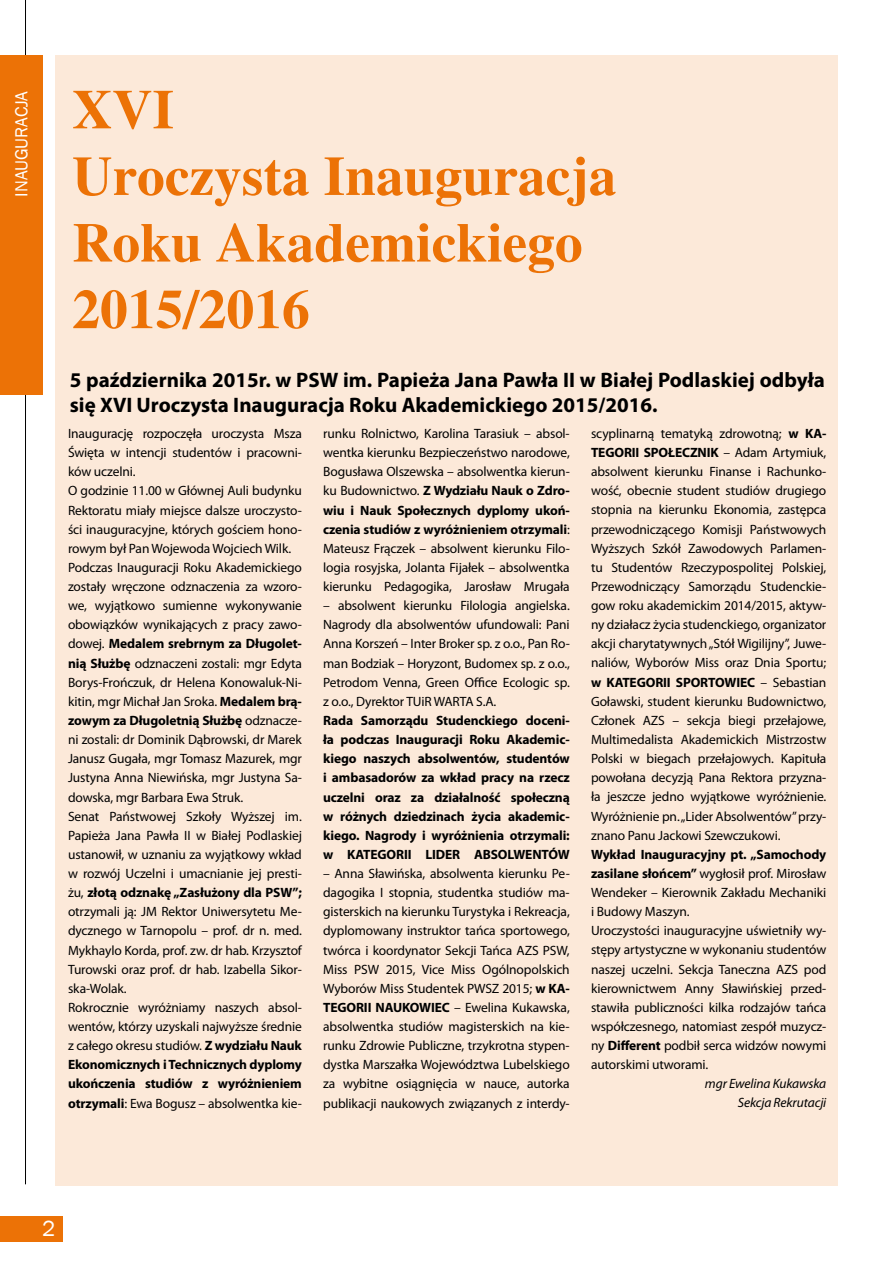
<style>
.page{position:relative;width:893px;height:1263px;background:#fff}
.page>*{position:absolute;margin:0;border:0;box-sizing:border-box;transform-origin:0 0}
.t1{font:700 55.5px/66.6px "Times";color:#ec7206}
.t2{font:22.5px "Franklin Gothic";color:#fff}
.t3{font:700 21px/25.2px "Myriad Pro";color:#000}
.t4{font:18px "Franklin Gothic";color:#fff}
.t5{font:13.5px/19.2px "Myriad Pro";letter-spacing:-.01em;color:#000;text-align:justify}
.t6{font:700 13.5px/19.2px "Myriad Pro";letter-spacing:-.01em;color:#000;text-align:justify}
.t7{font:italic 13.5px/19.2px "Myriad Pro";letter-spacing:-.01em;color:#000;text-align:right}
.s1{font-weight:700}
</style>
<div class="page">
<hr style="left:25px;top:0;width:1px;height:55px;background:#000">
<hr style="left:25px;top:395px;width:1px;height:789px;background:#000">
<div style="left:0;top:1216px;width:63px;height:26px;background:#ec7206"></div>
<div style="left:0;top:55px;width:43px;height:340px;background:#ec7206"></div>
<div style="left:55px;top:55px;width:783px;height:1130px;background:#fce9d9"></div>
<h3 class="t4" style="left:10px;top:197px;width:107px;rotate:-90deg">INAUGURACJA</h3>
<h1 class="t1" style="left:72px;top:77px;width:546px">XVI<br>Uroczysta Inauguracja<br>Roku Akademickiego<br>2015/2016</h1>
<h3 class="t3" style="left:70px;top:366px;width:757px">5 października 2015r. w PSW im. Papieża Jana Pawła II w Białej Podlaskiej odbyła się XVI Uroczysta Inauguracja Roku Akademickiego 2015/2016.</h3>
<p class="t5" style="left:323px;top:424px;width:248px">runku Rolnictwo, Karolina Tarasiuk – absol&shy;wentka kierunku Bezpieczeństwo narodowe, Bogusława Olszewska – absolwentka kierun&shy;ku Budownictwo. <span class="s1">Z Wydziału Nauk o Zdro&shy;wiu i Nauk Społecznych dyplomy ukoń&shy;czenia studiów z wyróżnieniem otrzymali</span>:<br>Mateusz Frączek – absolwent kierunku Filo&shy;logia rosyjska, Jolanta Fijałek – absolwentka kierunku Pedagogika, Jarosław Mrugała</p>
<p class="t5" style="left:323px;top:596px;width:248px">– absolwent kierunku Filologia angielska.<br>Nagrody dla absolwentów ufundowali: Pani Anna Korszeń – Inter Broker sp. z o.o., Pan Ro&shy;man Bodziak – Horyzont, Budomex sp. z o.o., Petrodom Venna, Green Office Ecologic sp. z o.o., Dyrektor TUiR WARTA S.A.</p>
<p class="t6" style="left:323px;top:710px;width:248px">Rada Samorządu Studenckiego doceni&shy;ła podczas Inauguracji Roku Akademic&shy;kiego naszych absolwentów, studentów i ambasadorów za wkład pracy na rzecz uczelni oraz za działalność społeczną w różnych dziedzinach życia akademic&shy;kiego. Nagrody i wyróżnienia otrzymali: w KATEGORII LIDER ABSOLWENTÓW</p>
<p class="t5" style="left:323px;top:864px;width:248px">– Anna Sławińska, absolwenta kierunku Pe&shy;dagogika I stopnia, studentka studiów ma&shy;gisterskich na kierunku Turystyka i Rekreacja, dyplomowany instruktor tańca sportowego, twórca i koordynator Sekcji Tańca AZS PSW, Miss PSW 2015, Vice Miss Ogólnopolskich Wyborów Miss Studentek PWSZ 2015; <span class="s1">w KA-TEGORII NAUKOWIEC</span> – Ewelina Kukawska, absolwentka studiów magisterskich na kie&shy;runku Zdrowie Publiczne, trzykrotna stypen&shy;dystka Marszałka Województwa Lubelskiego za wybitne osiągnięcia w nauce, autorka publikacji naukowych związanych z interdy-</p>
<p class="t5" style="left:591px;top:423px;width:237px">scyplinarną tematyką zdrowotną; <span class="s1">w KA-TEGORII SPOŁECZNIK</span> – Adam Artymiuk, absolwent kierunku Finanse i Rachunko&shy;wość, obecnie student studiów drugiego stopnia na kierunku Ekonomia, zastępca przewodniczącego Komisji Państwowych Wyższych Szkół Zawodowych Parlamen&shy;tu Studentów Rzeczypospolitej Polskiej, Przewodniczący Samorządu Studenckie&shy;gow roku akademickim 2014/2015, aktyw&shy;ny działacz życia studenckiego, organizator akcji charytatywnych „Stół Wigilijny”, Juwe&shy;naliów, Wyborów Miss oraz Dnia Sportu; <span class="s1">w KATEGORII SPORTOWIEC</span> – Sebastian Goławski, student kierunku Budownictwo, Członek AZS – sekcja biegi przełajowe, Multimedalista Akademickich Mistrzostw Polski w biegach przełajowych. Kapituła powołana decyzją Pana Rektora przyzna&shy;ła jeszcze jedno wyjątkowe wyróżnienie.<br>Wyróżnienie pn. „Lider Absolwentów” przy&shy;znano Panu Jackowi Szewczukowi.</p>
<p class="t5" style="left:591px;top:844px;width:237px;text-align:left"><span class="s1">Wykład Inauguracyjny pt. „Samochody zasilane słońcem”</span> wygłosił prof. Mirosław Wendeker – Kierownik Zakładu Mechaniki i Budowy Maszyn.<br>Uroczystości inauguracyjne uświetniły wy&shy;stępy artystyczne w wykonaniu studentów naszej uczelni. Sekcja Taneczna AZS pod kierownictwem Anny Sławińskiej przed&shy;stawiła publiczności kilka rodzajów tańca współczesnego, natomiast zespół muzycz&shy;ny <span class="s1">Different</span> podbił serca widzów nowymi autorskimi utworami.</p>
<p class="t7" style="left:705px;top:1074px;width:123px">mgr Ewelina Kukawska<br>Sekcja Rekrutacji</p>
<p class="t5" style="left:68px;top:424px;width:235px;text-align:left">Inaugurację rozpoczęła uroczysta Msza Święta w intencji studentów i pracowni&shy;ków uczelni.<br>O godzinie 11.00 w Głównej Auli budynku Rektoratu miały miejsce dalsze uroczysto&shy;ści inauguracyjne, których gościem hono&shy;rowym był Pan Wojewoda Wojciech Wilk.<br>Podczas Inauguracji Roku Akademickiego zostały wręczone odznaczenia za wzoro&shy;we, wyjątkowo sumienne wykonywanie obowiązków wynikających z pracy zawo&shy;dowej. <span class="s1">Medalem srebrnym za Długolet&shy;nią Służbę</span> odznaczeni zostali: mgr Edyta Borys-Frończuk, dr Helena Konowaluk-Ni&shy;kitin, mgr Michał Jan Sroka. <span class="s1">Medalem brą&shy;zowym za Długoletnią Służbę</span> odznacze&shy;ni zostali: dr Dominik Dąbrowski, dr Marek Janusz Gugała, mgr Tomasz Mazurek, mgr Justyna Anna Niewińska, mgr Justyna Sa&shy;dowska, mgr Barbara Ewa Struk.<br>Senat Państwowej Szkoły Wyższej im.<br>Papieża Jana Pawła II w Białej Podlaskiej ustanowił, w uznaniu za wyjątkowy wkład w rozwój Uczelni i umacnianie jej presti&shy;żu, <span class="s1">złotą odznakę „Zasłużony dla PSW”; </span>otrzymali ją: JM Rektor Uniwersytetu Me&shy;dycznego w Tarnopolu – prof. dr n. med.<br>Mykhaylo Korda, prof. zw. dr hab. Krzysztof Turowski oraz prof. dr hab. Izabella Sikor&shy;ska-Wolak.<br>Rokrocznie wyróżniamy naszych absol&shy;wentów, którzy uzyskali najwyższe średnie z całego okresu studiów. <span class="s1">Z wydziału Nauk Ekonomicznych i Technicznych dyplomy ukończenia studiów z wyróżnieniem otrzymali</span>: Ewa Bogusz – absolwentka kie-</p>
<h2 class="t2" style="left:42px;top:1215px;width:15px">2</h2>
</div>
